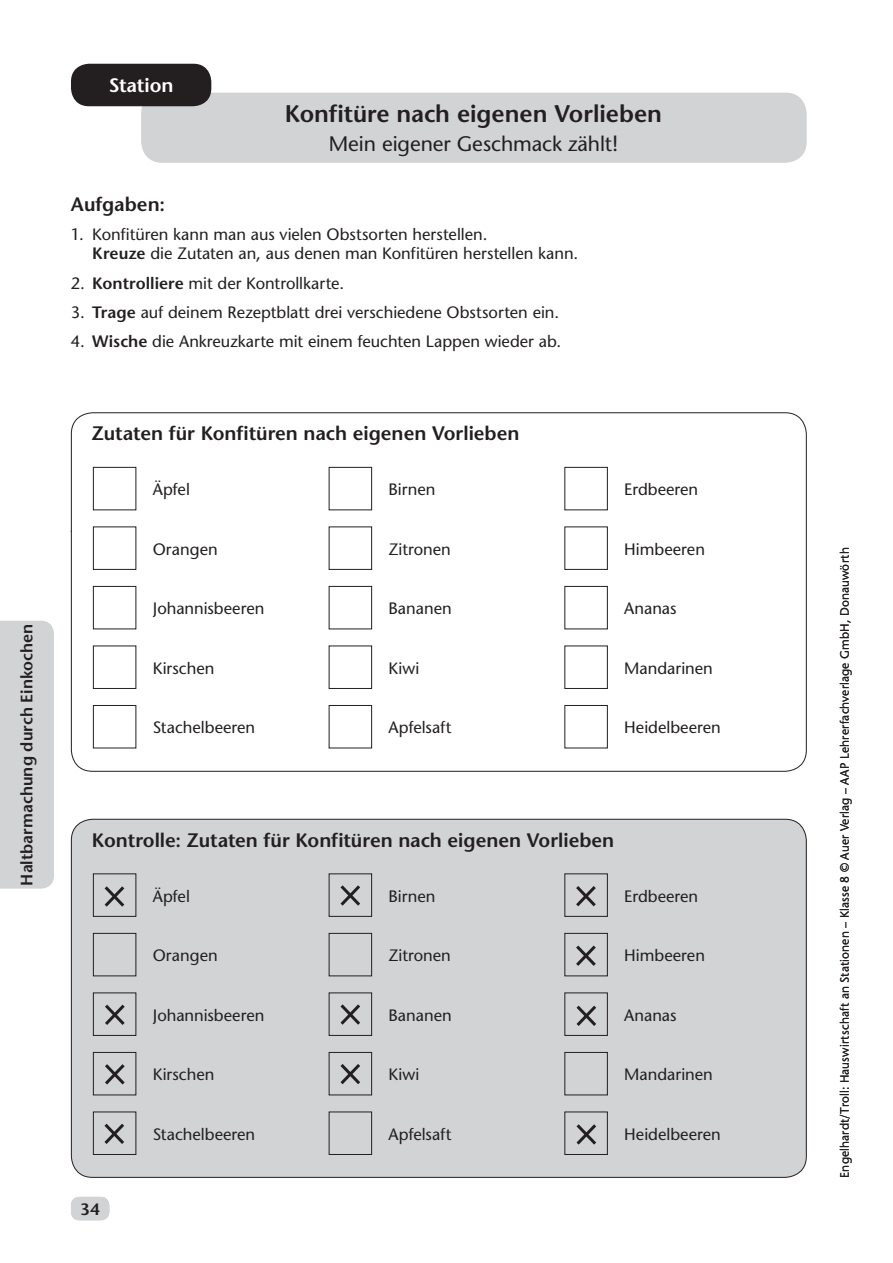
<style>
.page{position:relative;width:893px;height:1263px;background:#fff}
.page>*{position:absolute;margin:0;border:0;box-sizing:border-box;transform-origin:0 0}
.t1{font:600 24px "Stone Sans Std";color:#231f20}
.t2{font:500 21px "Stone Sans Std";letter-spacing:-.005em;color:#231f20}
.t3{font:600 19.5px "Stone Sans Std";color:#231f20}
.t4{font:600 19.5px "Stone Sans Std";color:#fff}
.t5{font:500 16.5px/19.5px "Stone Sans Std";color:#231f20}
.t6{font:600 16.5px "Stone Sans Std";color:#231f20}
.t7{font:500 12px "Stone Sans Std";letter-spacing:.01em;color:#231f20}
.s1{font-weight:600}
</style>
<div class="page">
<div style="left:0;top:621px;width:54px;height:268px;background:#d1d3d4"></div>
<div style="left:71px;top:1197px;width:38px;height:23px;background:#d1d3d4;border-radius:9px"></div>
<div style="left:141px;top:93px;width:666px;height:70px;background:#d1d3d4;border-radius:21px"></div>
<div style="left:71px;top:64px;width:140px;height:42px;background:#231f20;border-radius:18px"></div>
<div style="left:93px;top:467px;width:43px;height:43px;border:1px solid #231f20"></div>
<div style="left:329px;top:467px;width:43px;height:43px;border:1px solid #231f20"></div>
<div style="left:564px;top:467px;width:44px;height:43px;border:1px solid #231f20"></div>
<div style="left:93px;top:527px;width:43px;height:43px;border:1px solid #231f20"></div>
<div style="left:329px;top:527px;width:43px;height:43px;border:1px solid #231f20"></div>
<div style="left:564px;top:527px;width:44px;height:43px;border:1px solid #231f20"></div>
<div style="left:93px;top:586px;width:43px;height:43px;border:1px solid #231f20"></div>
<div style="left:329px;top:586px;width:43px;height:43px;border:1px solid #231f20"></div>
<div style="left:564px;top:586px;width:44px;height:43px;border:1px solid #231f20"></div>
<div style="left:93px;top:646px;width:43px;height:43px;border:1px solid #231f20"></div>
<div style="left:329px;top:646px;width:43px;height:43px;border:1px solid #231f20"></div>
<div style="left:564px;top:646px;width:44px;height:43px;border:1px solid #231f20"></div>
<div style="left:93px;top:705px;width:43px;height:43px;border:1px solid #231f20"></div>
<div style="left:329px;top:705px;width:43px;height:43px;border:1px solid #231f20"></div>
<div style="left:564px;top:705px;width:44px;height:43px;border:1px solid #231f20"></div>
<div style="left:71px;top:819px;width:735px;height:358px;background:#d1d3d4;border-radius:21px"></div>
<div style="left:93px;top:873px;width:43px;height:44px;border:1px solid #231f20"></div>
<div style="left:329px;top:873px;width:43px;height:44px;border:1px solid #231f20"></div>
<div style="left:564px;top:873px;width:44px;height:44px;border:1px solid #231f20"></div>
<div style="left:93px;top:933px;width:43px;height:43px;border:1px solid #231f20"></div>
<div style="left:329px;top:933px;width:43px;height:43px;border:1px solid #231f20"></div>
<div style="left:564px;top:933px;width:44px;height:43px;border:1px solid #231f20"></div>
<div style="left:93px;top:993px;width:43px;height:43px;border:1px solid #231f20"></div>
<div style="left:329px;top:993px;width:43px;height:43px;border:1px solid #231f20"></div>
<div style="left:564px;top:993px;width:44px;height:43px;border:1px solid #231f20"></div>
<div style="left:93px;top:1052px;width:43px;height:43px;border:1px solid #231f20"></div>
<div style="left:329px;top:1052px;width:43px;height:43px;border:1px solid #231f20"></div>
<div style="left:564px;top:1052px;width:44px;height:43px;border:1px solid #231f20"></div>
<div style="left:93px;top:1112px;width:43px;height:43px;border:1px solid #231f20"></div>
<div style="left:329px;top:1112px;width:43px;height:43px;border:1px solid #231f20"></div>
<div style="left:564px;top:1112px;width:44px;height:43px;border:1px solid #231f20"></div>
<svg style="left:104px;top:886px;width:21px;height:21px"></svg>
<svg style="left:105px;top:1004px;width:20px;height:21px"></svg>
<svg style="left:105px;top:1064px;width:20px;height:21px"></svg>
<svg style="left:104px;top:1123px;width:20px;height:21px"></svg>
<svg style="left:340px;top:885px;width:20px;height:21px"></svg>
<svg style="left:340px;top:1004px;width:20px;height:21px"></svg>
<svg style="left:340px;top:1064px;width:20px;height:21px"></svg>
<svg style="left:576px;top:886px;width:20px;height:21px"></svg>
<svg style="left:576px;top:945px;width:20px;height:21px"></svg>
<svg style="left:576px;top:1005px;width:20px;height:21px"></svg>
<svg style="left:576px;top:1124px;width:21px;height:21px"></svg>
<p class="t6" style="left:20px;top:886px;width:263px;rotate:-90deg">Haltbarmachung durch Einkochen</p>
<p class="t4" style="left:109px;top:77px;width:66px">Station</p>
<h1 class="t1" style="left:285px;top:104px;width:379px">Konfitüre nach eigenen Vorlieben</h1>
<p class="t2" style="left:329px;top:134px;width:291px">Mein eigener Geschmack zählt!</p>
<p class="t3" style="left:71px;top:196px;width:96px">Aufgaben:</p>
<p class="t5" style="left:92px;top:226px;width:488px;text-indent:-21px">1. Konfitüren kann man aus vielen Obstsorten herstellen.<br><span class="s1">Kreuze</span> die Zutaten an, aus denen man Konfitüren herstellen kann.</p>
<p class="t5" style="left:71px;top:275px;width:275px">2. <span class="s1">Kontrolliere</span> mit der Kontrollkarte.</p>
<p class="t5" style="left:71px;top:304px;width:490px">3. <span class="s1">Trage</span> auf deinem Rezeptblatt drei verschiedene Obstsorten ein.</p>
<p class="t5" style="left:71px;top:333px;width:492px">4. <span class="s1">Wische</span> die Ankreuzkarte mit einem feuchten Lappen wieder ab.</p>
<p class="t3" style="left:92px;top:425px;width:429px">Zutaten für Konfitüren nach eigenen Vorlieben</p>
<p class="t5" style="left:153px;top:481px;width:39px">Äpfel</p>
<p class="t5" style="left:388px;top:481px;width:48px">Birnen</p>
<p class="t5" style="left:624px;top:481px;width:76px">Erdbeeren</p>
<p class="t5" style="left:153px;top:540px;width:66px">Orangen</p>
<p class="t5" style="left:388px;top:540px;width:64px">Zitronen</p>
<p class="t5" style="left:624px;top:540px;width:82px">Himbeeren</p>
<p class="t5" style="left:153px;top:600px;width:113px">Johannisbeeren</p>
<p class="t5" style="left:388px;top:600px;width:65px">Bananen</p>
<p class="t5" style="left:624px;top:600px;width:54px">Ananas</p>
<p class="t5" style="left:153px;top:659px;width:63px">Kirschen</p>
<p class="t5" style="left:388px;top:659px;width:32px">Kiwi</p>
<p class="t5" style="left:624px;top:659px;width:90px">Mandarinen</p>
<p class="t5" style="left:153px;top:719px;width:104px">Stachelbeeren</p>
<p class="t5" style="left:388px;top:719px;width:64px">Apfelsaft</p>
<p class="t5" style="left:624px;top:719px;width:98px">Heidelbeeren</p>
<p class="t3" style="left:92px;top:832px;width:524px">Kontrolle: Zutaten für Konfitüren nach eigenen Vorlieben</p>
<p class="t5" style="left:153px;top:887px;width:39px">Äpfel</p>
<p class="t5" style="left:388px;top:887px;width:48px">Birnen</p>
<p class="t5" style="left:624px;top:887px;width:76px">Erdbeeren</p>
<p class="t5" style="left:153px;top:947px;width:66px">Orangen</p>
<p class="t5" style="left:388px;top:947px;width:64px">Zitronen</p>
<p class="t5" style="left:624px;top:947px;width:82px">Himbeeren</p>
<p class="t5" style="left:153px;top:1006px;width:113px">Johannisbeeren</p>
<p class="t5" style="left:388px;top:1006px;width:65px">Bananen</p>
<p class="t5" style="left:624px;top:1006px;width:54px">Ananas</p>
<p class="t5" style="left:153px;top:1066px;width:63px">Kirschen</p>
<p class="t5" style="left:388px;top:1066px;width:32px">Kiwi</p>
<p class="t5" style="left:624px;top:1066px;width:90px">Mandarinen</p>
<p class="t6" style="left:81px;top:1202px;width:21px">34</p>
<p class="t5" style="left:153px;top:1125px;width:104px">Stachelbeeren</p>
<p class="t5" style="left:388px;top:1125px;width:64px">Apfelsaft</p>
<p class="t5" style="left:624px;top:1125px;width:98px">Heidelbeeren</p>
<p class="t7" style="left:839px;top:1178px;width:632px;rotate:-90deg">Engelhardt/Troll: Hauswirtschaft an Stationen – Klasse 8 © Auer Verlag – AAP Lehrerfachverlage GmbH, Donauwörth</p>
</div>
